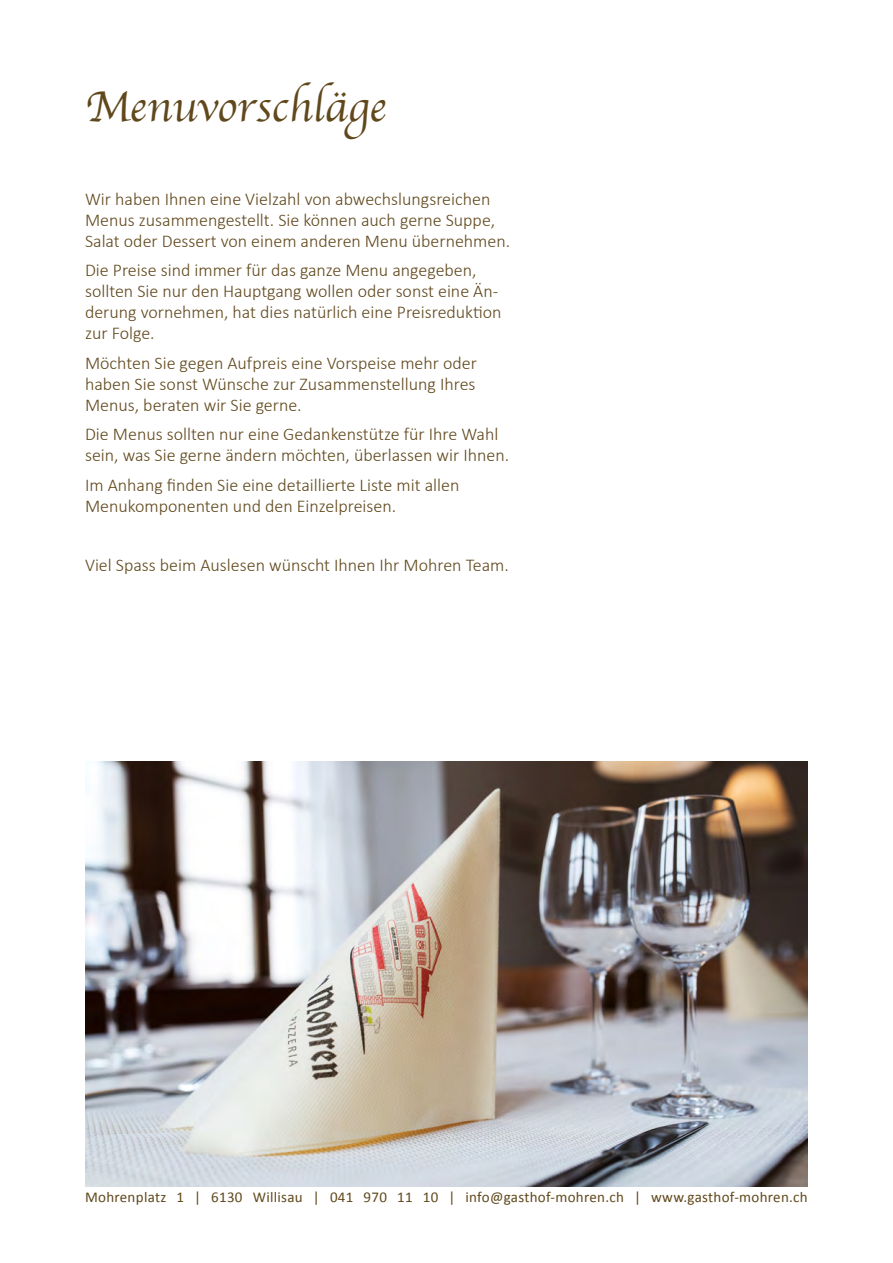
<style>
.page{position:relative;width:893px;height:1263px;background:#fff}
.page>*{position:absolute;margin:0;border:0;box-sizing:border-box;transform-origin:0 0}
.Übertitel{font:45px "Apple Chancery";color:#60481c}
.Lauftext_light{font:300 18px/21px "Calibri";color:#60481c}
.t1{font:15px "Calibri";letter-spacing:.02em;color:#60481c}
</style>
<div class="page">
<img style="left:85px;top:761px;width:723px;height:425px">
<p class="Übertitel" style="left:85px;top:70px;width:302px">Menuvorschläge</p>
<p class="Lauftext_light" style="left:85px;top:188px;width:427px">Wir haben Ihnen eine Vielzahl von abwechslungsreichen<br>Menus zusammengestellt. Sie können auch gerne Suppe,<br>Salat oder Dessert von einem anderen Menu übernehmen.</p>
<p class="Lauftext_light" style="left:85px;top:259px;width:418px">Die Preise sind immer für das ganze Menu angegeben, sollten Sie nur den Hauptgang wollen oder sonst eine Än&shy;derung vornehmen, hat dies natürlich eine Preisreduktion zur Folge.</p>
<p class="Lauftext_light" style="left:85px;top:352px;width:393px;text-align:justify">Möchten Sie gegen Aufpreis eine Vorspeise mehr oder haben Sie sonst Wünsche zur Zusammenstellung Ihres Menus, beraten wir Sie gerne.</p>
<p class="Lauftext_light" style="left:85px;top:423px;width:426px">Die Menus sollten nur eine Gedankenstütze für Ihre Wahl sein, was Sie gerne ändern möchten, überlassen wir Ihnen.</p>
<p class="Lauftext_light" style="left:85px;top:474px;width:376px">Im Anhang finden Sie eine detaillierte Liste mit allen<br>Menukomponenten und den Einzelpreisen.</p>
<p class="Lauftext_light" style="left:85px;top:554px;width:425px">Viel Spass beim Auslesen wünscht Ihnen Ihr Mohren Team.</p>
<p class="t1" style="left:85px;top:1187px;width:724px">Mohrenplatz 1 | 6130 Willisau | 041 970 11 10 | info@gasthof-mohren.ch | www.gasthof-mohren.ch</p>
</div>
